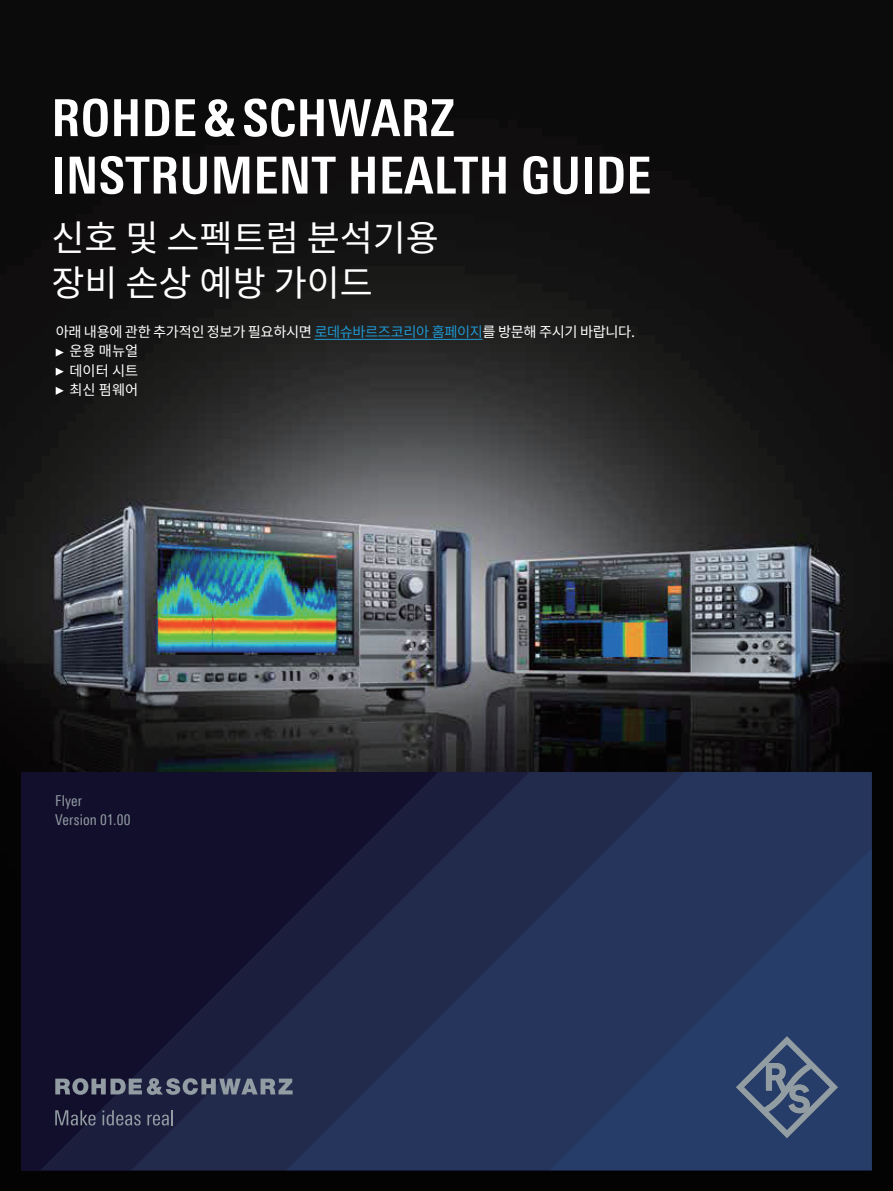
<style>
.page{position:relative;width:893px;height:1191px;background:#fff}
.page>*{position:absolute;margin:0;border:0;box-sizing:border-box;transform-origin:0 0}
.t1{font:700 51px/57.4px "Linotype Univers 620 Cn";letter-spacing:.01em;color:#fff}
.t2{font:36px/45px "Noto Sans KR";color:#fff}
.t3{font:15px/19.2px "Linotype Univers 420 Cn";letter-spacing:.005em;color:#929ba3}
.t4{font:14.25px/19.2px "Noto Sans KR";letter-spacing:-.025em;color:#fff}
.s1{color:#1f97d2}
</style>
<div class="page">
<img style="left:0;top:0;width:893px;height:1191px">
<div style="left:21px;top:772px;width:851px;height:398px;background:#120f2c"></div>
<svg style="left:41px;top:1095px;width:90px;height:75px;fill:#1b1f3d"></svg>
<svg style="left:131px;top:925px;width:155px;height:245px"></svg>
<svg style="left:286px;top:772px;width:586px;height:398px;background:#212a4d"></svg>
<svg style="left:550px;top:849px;width:322px;height:321px;background:#253860"></svg>
<hr style="left:314px;top:339px;width:169px;height:1px;background:#1f97d2">
<svg style="left:56px;top:348px;width:8px;height:8px"></svg>
<svg style="left:56px;top:367px;width:8px;height:9px"></svg>
<svg style="left:56px;top:387px;width:8px;height:8px"></svg>
<svg style="left:736px;top:1036px;width:102px;height:102px;background:#415577"></svg>
<svg style="left:55px;top:1110px;width:41px;height:15px"></svg>
<svg style="left:102px;top:1110px;width:39px;height:15px"></svg>
<svg style="left:147px;top:1110px;width:26px;height:15px"></svg>
<svg style="left:55px;top:1078px;width:238px;height:17px;background:#5c6375"></svg>
<h1 class="t1" style="left:51px;top:89px;width:601px">ROHDE&amp;SCHWARZ<br>INSTRUMENT HEALTH GUIDE</h1>
<h2 class="t2" style="left:51px;top:216px;width:389px">신호 및 스펙트럼 분석기용 장비 손상 예방 가이드</h2>
<p class="t4" style="left:70px;top:323px;width:567px;text-indent:-14px">아래 내용에 관한 추가적인 정보가 필요하시면 <span class="s1">로데슈바르즈코리아 홈페이지</span>를 방문해 주시기 바랍니다. 운용 매뉴얼<br>데이터 시트<br>최신 펌웨어</p>
<p class="t3" style="left:55px;top:791px;width:77px">Flyer<br>Version 01.00</p>
</div>
